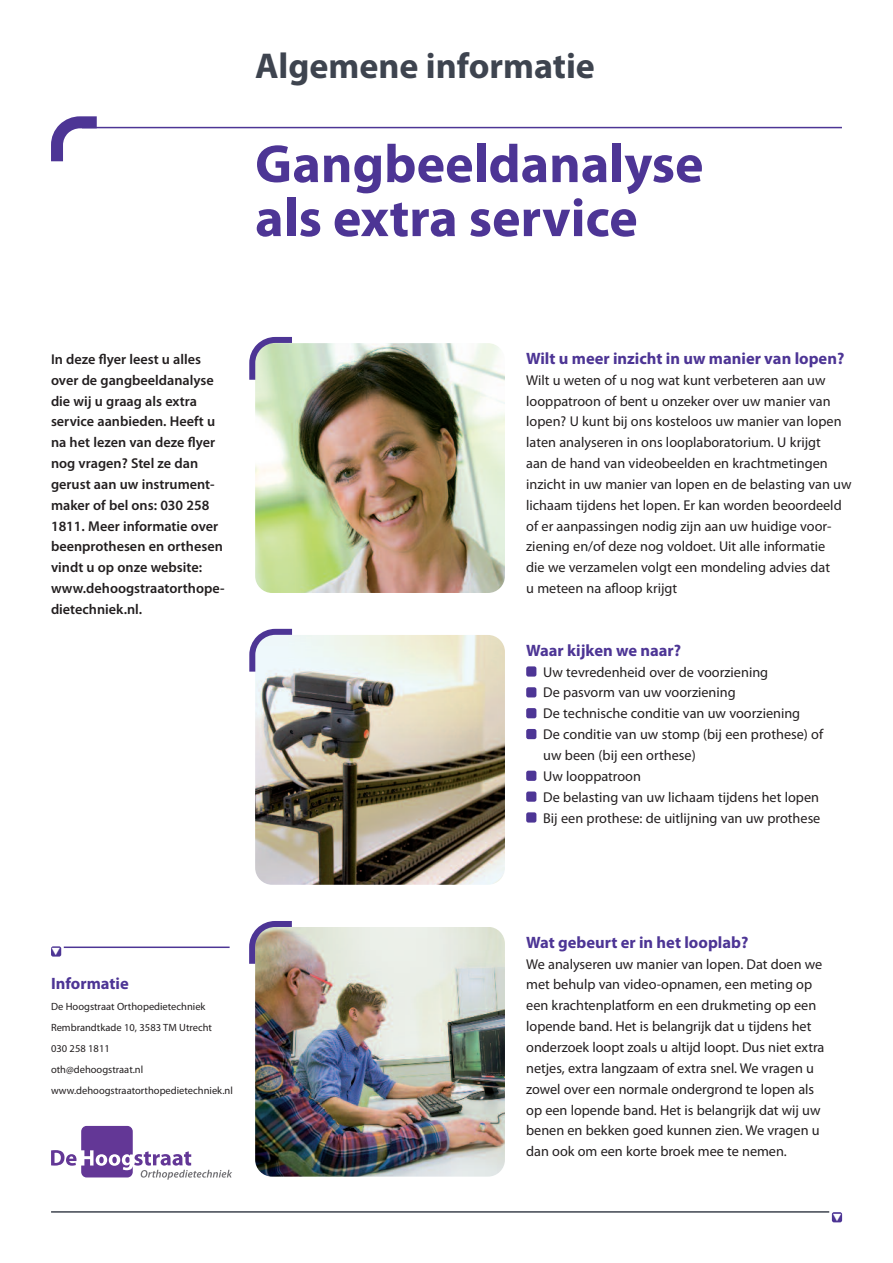
<style>
.page{position:relative;width:893px;height:1263px;background:#fff}
.page>*{position:absolute;margin:0;border:0;box-sizing:border-box;transform-origin:0 0}
.t1{font:700 54px/54px "Myriad Pro";color:#4d3595}
.t2{font:700 36px "Myriad Pro";color:#3e444f}
.t3{font:700 16.5px "Myriad Pro";color:#4d3595}
.t4{font:14.25px/20.9px "Myriad Pro";color:#231f20}
.t5{font:600 14.25px/20.9px "Myriad Pro";color:#231f20}
.t6{font:10.5px/20.9px "Myriad Pro";color:#231f20}
</style>
<div class="page">
<img style="left:255px;top:928px;width:250px;height:248px;border-radius:17px">
<img style="left:255px;top:635px;width:250px;height:250px;border-radius:17px">
<img style="left:255px;top:343px;width:250px;height:250px;border-radius:17px">
<svg style="left:249px;top:336px;width:49px;height:50px;background:#bcc8be"></svg>
<svg style="left:249px;top:628px;width:49px;height:50px;background:#d2d5e7"></svg>
<svg style="left:249px;top:921px;width:49px;height:49px;background:#ab9d9c"></svg>
<div style="left:526px;top:666px;width:10px;height:11px;background:#4d3595;border-radius:2px"></div>
<div style="left:526px;top:687px;width:10px;height:10px;background:#4d3595;border-radius:2px"></div>
<div style="left:526px;top:708px;width:10px;height:10px;background:#4d3595;border-radius:2px"></div>
<div style="left:526px;top:729px;width:10px;height:10px;background:#4d3595;border-radius:2px"></div>
<div style="left:526px;top:771px;width:10px;height:10px;background:#4d3595;border-radius:2px"></div>
<div style="left:526px;top:791px;width:10px;height:11px;background:#4d3595;border-radius:2px"></div>
<div style="left:526px;top:812px;width:10px;height:10px;background:#4d3595;border-radius:2px"></div>
<hr style="left:51px;top:1211px;width:778px;height:2px;background:#3e444f">
<div style="left:832px;top:1212px;width:10px;height:10px;background:#4d3595;border-radius:2px"></div>
<svg style="left:51px;top:116px;width:58px;height:46px"></svg>
<hr style="left:82px;top:127px;width:760px;height:1px;background:#4d3595">
<svg style="left:51px;top:1126px;width:181px;height:53px"></svg>
<hr style="left:64px;top:946px;width:166px;height:2px;background:#4d3595">
<div style="left:51px;top:946px;width:10px;height:10px;background:#4d3595;border-radius:2px"></div>
<h2 class="t2" style="left:255px;top:52px;width:341px">Algemene informatie</h2>
<h1 class="t1" style="left:255px;top:141px;width:450px">Gangbeeldanalyse als extra service</h1>
<p class="t5" style="left:51px;top:350px;width:175px">In deze flyer leest u alles over de gangbeeldanalyse die wij u graag als extra service aanbieden. Heeft u na het lezen van deze flyer nog vragen? Stel ze dan gerust aan uw instrument&shy;maker of bel ons: 030 258<br>1811. Meer informatie over beenprothesen en orthesen vindt u op onze website: www.dehoogstraatorthope&shy;dietechniek.nl.</p>
<p class="t3" style="left:51px;top:978px;width:79px">Informatie</p>
<p class="t6" style="left:51px;top:997px;width:183px">De Hoogstraat Orthopedietechniek<br>Rembrandtkade 10, 3583 TM Utrecht<br>030 258 1811<br>oth@dehoogstraat.nl www.dehoogstraatorthopedietechniek.nl</p>
<p class="t3" style="left:526px;top:352px;width:320px">Wilt u meer inzicht in uw manier van lopen?</p>
<p class="t4" style="left:526px;top:371px;width:327px">Wilt u weten of u nog wat kunt verbeteren aan uw looppatroon of bent u onzeker over uw manier van lopen? U kunt bij ons kosteloos uw manier van lopen laten analyseren in ons looplaboratorium. U krijgt<br>aan de hand van videobeelden en krachtmetingen inzicht in uw manier van lopen en de belasting van uw lichaam tijdens het lopen. Er kan worden beoordeeld of er aanpassingen nodig zijn aan uw huidige voor&shy;ziening en/of deze nog voldoet. Uit alle informatie<br>die we verzamelen volgt een mondeling advies dat<br>u meteen na afloop krijgt</p>
<p class="t3" style="left:526px;top:644px;width:156px">Waar kijken we naar?</p>
<p class="t4" style="left:543px;top:662px;width:282px">Uw tevredenheid over de voorziening<br>De pasvorm van uw voorziening<br>De technische conditie van uw voorziening<br>De conditie van uw stomp (bij een prothese) of uw been (bij een orthese)<br>Uw looppatroon<br>De belasting van uw lichaam tijdens het lopen Bij een prothese: de uitlijning van uw prothese</p>
<p class="t3" style="left:526px;top:936px;width:224px">Wat gebeurt er in het looplab?</p>
<p class="t4" style="left:526px;top:954px;width:300px">We analyseren uw manier van lopen. Dat doen we met behulp van video-opnamen, een meting op een krachtenplatform en een drukmeting op een lopende band. Het is belangrijk dat u tijdens het onderzoek loopt zoals u altijd loopt. Dus niet extra netjes, extra langzaam of extra snel. We vragen u zowel over een normale ondergrond te lopen als op een lopende band. Het is belangrijk dat wij uw benen en bekken goed kunnen zien. We vragen u dan ook om een korte broek mee te nemen.</p>
</div>
